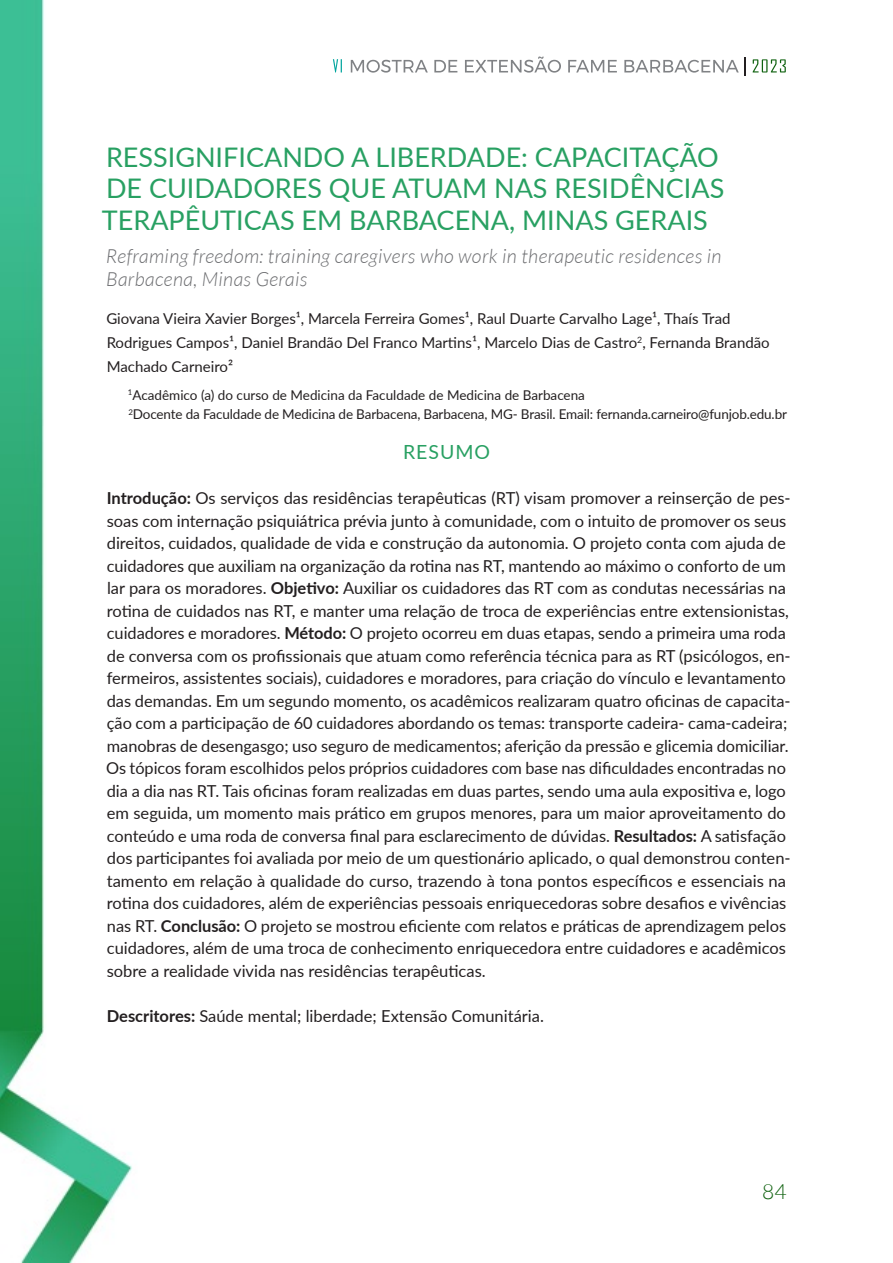
<style>
.page{position:relative;width:893px;height:1263px;background:#fff}
.page>*{position:absolute;margin:0;border:0;box-sizing:border-box;transform-origin:0 0}
.Título_F{font:27px/31.5px "Lato";color:#28a062}
.t1{font:300 21px "Lato";color:#106210}
.Título___Inglês_F{font:italic 300 19.5px/22.5px "Lato";letter-spacing:.02em;color:#6c6d70}
.Subtítulo_F{font:19.5px "Lato";letter-spacing:.05em;color:#28a062}
.Texto_F{font:16.5px/22.5px "Lato";color:#231f20}
.Autores_F{font:15px/24px "Lato";color:#231f20}
.Autores___Filiação_F{font:13.5px "Lato";letter-spacing:-.01em;color:#231f20}
.s1{font-weight:700}
</style>
<div class="page">
<img style="left:0;top:0;width:132px;height:1263px">
<div style="left:64px;top:305px;width:126px;height:270px;background:#fff"></div>
<svg style="left:753px;top:59px;width:33px;height:13px"></svg>
<svg style="left:745px;top:57px;width:1px;height:18px"></svg>
<svg style="left:351px;top:57px;width:388px;height:16px"></svg>
<svg style="left:333px;top:59px;width:9px;height:13px"></svg>
<p class="Título_F" style="left:102px;top:140px;width:624px">RESSIGNIFICANDO A LIBERDADE: CAPACITAÇÃO<br>DE CUIDADORES QUE ATUAM NAS RESIDÊNCIAS<br>TERAPÊUTICAS EM BARBACENA, MINAS GERAIS</p>
<p class="Título___Inglês_F" style="left:106px;top:246px;width:617px">Reframing freedom: training caregivers who work in therapeutic residences in<br>Barbacena, Minas Gerais</p>
<p class="Autores_F" style="left:106px;top:306px;width:665px">Giovana Vieira Xavier Borges¹, Marcela Ferreira Gomes¹, Raul Duarte Carvalho Lage¹, Thaís Trad<br>Rodrigues Campos¹, Daniel Brandão Del Franco Martins¹, Marcelo Dias de Castro<sup>2</sup>, Fernanda Brandão<br>Machado Carneiro²</p>
<p class="Autores___Filiação_F" style="left:128px;top:385px;width:459px"><sup>1</sup>Acadêmico (a) do curso de Medicina da Faculdade de Medicina de Barbacena</p>
<p class="Autores___Filiação_F" style="left:128px;top:404px;width:660px"><sup>2</sup>Docente da Faculdade de Medicina de Barbacena, Barbacena, MG- Brasil. Email: fernanda.carneiro@funjob.edu.br</p>
<p class="Subtítulo_F" style="left:403px;top:438px;width:88px">RESUMO</p>
<p class="Texto_F" style="left:106px;top:486px;width:686px"><span class="s1">Introdução:</span> Os serviços das residências terapêuticas (RT) visam promover a reinserção de pes&shy;soas com internação psiquiátrica prévia junto à comunidade, com o intuito de promover os seus direitos, cuidados, qualidade de vida e construção da autonomia. O projeto conta com ajuda de cuidadores que auxiliam na organização da rotina nas RT, mantendo ao máximo o conforto de um lar para os moradores. <span class="s1">Objetivo:</span> Auxiliar os cuidadores das RT com as condutas necessárias na rotina de cuidados nas RT, e manter uma relação de troca de experiências entre extensionistas, cuidadores e moradores. <span class="s1">Método:</span> O projeto ocorreu em duas etapas, sendo a primeira uma roda de conversa com os profissionais que atuam como referência técnica para as RT (psicólogos, en&shy;fermeiros, assistentes sociais), cuidadores e moradores, para criação do vínculo e levantamento das demandas. Em um segundo momento, os acadêmicos realizaram quatro oficinas de capacita&shy;ção com a participação de 60 cuidadores abordando os temas: transporte cadeira- cama-cadeira; manobras de desengasgo; uso seguro de medicamentos; aferição da pressão e glicemia domiciliar.<br>Os tópicos foram escolhidos pelos próprios cuidadores com base nas dificuldades encontradas no dia a dia nas RT. Tais oficinas foram realizadas em duas partes, sendo uma aula expositiva e, logo em seguida, um momento mais prático em grupos menores, para um maior aproveitamento do conteúdo e uma roda de conversa final para esclarecimento de dúvidas. <span class="s1">Resultados:</span> A satisfação dos participantes foi avaliada por meio de um questionário aplicado, o qual demonstrou conten&shy;tamento em relação à qualidade do curso, trazendo à tona pontos específicos e essenciais na rotina dos cuidadores, além de experiências pessoais enriquecedoras sobre desafios e vivências nas RT. <span class="s1">Conclusão:</span> O projeto se mostrou eficiente com relatos e práticas de aprendizagem pelos cuidadores, além de uma troca de conhecimento enriquecedora entre cuidadores e acadêmicos sobre a realidade vivida nas residências terapêuticas.</p>
<p class="Texto_F" style="left:107px;top:1004px;width:439px"><span class="s1">Descritores:</span> Saúde mental; liberdade; Extensão Comunitária.</p>
<p class="t1" style="left:762px;top:1180px;width:26px">84</p>
</div>
